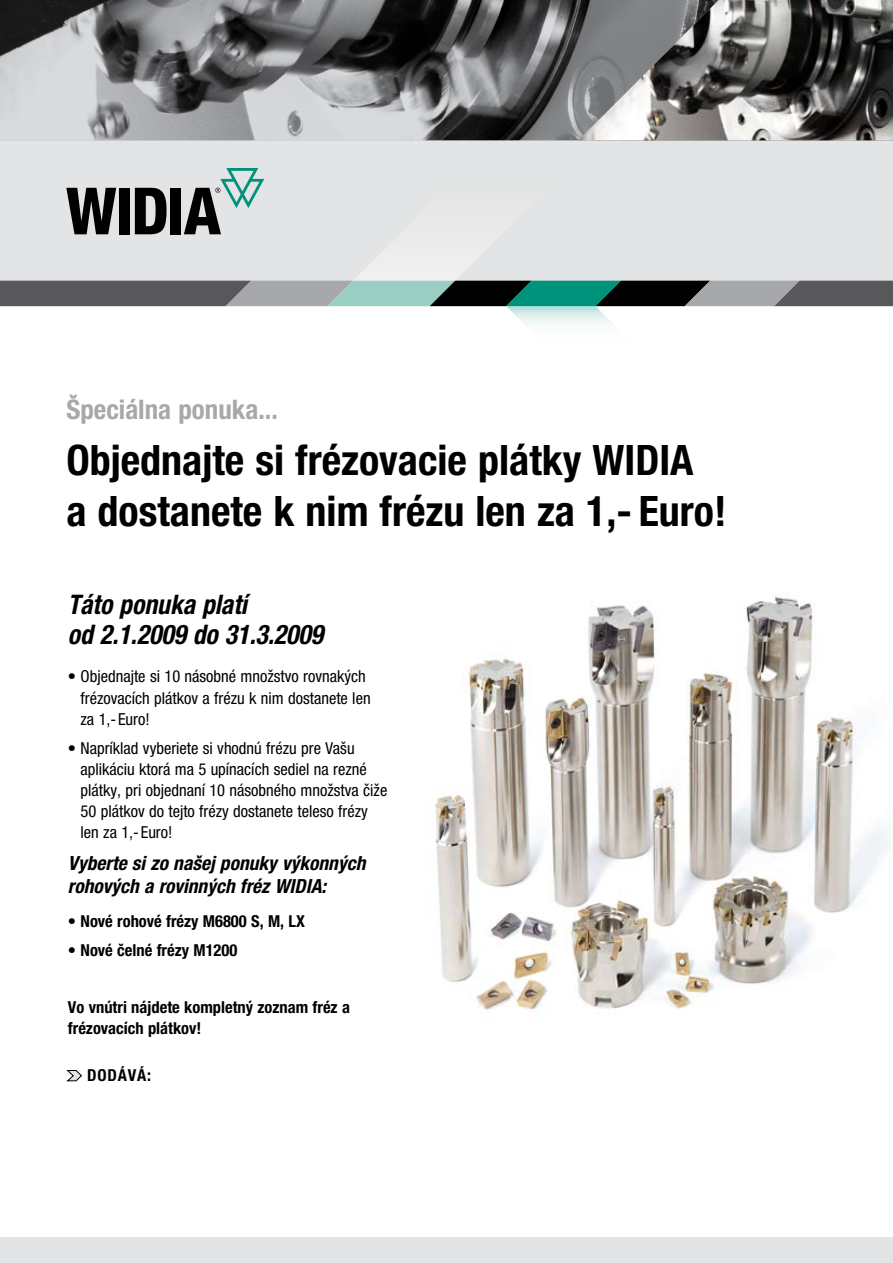
<style>
.page{position:relative;width:893px;height:1263px;background:#fff}
.page>*{position:absolute;margin:0;border:0;box-sizing:border-box;transform-origin:0 0}
.t1{font:700 condensed 42px/51px "Helvetica Neue LT Pro";color:#000}
.t2{font:italic 700 condensed 27px/30px "Helvetica Neue LT Pro";color:#000;scale:.95 1}
.t3{font:700 condensed 27px "Helvetica Neue LT Pro";color:#a7a8aa}
.t4{font:italic 700 condensed 19.5px/23.4px "Helvetica Neue LT Pro";color:#000}
.t5{font:condensed 16.5px/21px "Helvetica Neue LT Pro";color:#000}
.t6{font:700 condensed 16.5px/21px "Helvetica Neue LT Pro";color:#000}
</style>
<div class="page">
<div style="left:0;top:140px;width:893px;height:141px;background:#e3e4e5"></div>
<div style="left:0;top:1237px;width:893px;height:26px;background:#e3e4e5"></div>
<img style="left:719px;top:0;width:174px;height:140px">
<img style="left:0;top:0;width:719px;height:140px">
<svg style="left:0;top:168px;width:893px;height:156px"></svg>
<img style="left:427px;top:595px;width:463px;height:427px">
<svg style="left:66px;top:1070px;width:16px;height:12px"></svg>
<h2 class="t3" style="left:66px;top:393px;width:213px">Špeciálna ponuka...</h2>
<h1 class="t1" style="left:66px;top:434px;width:662px">Objednajte si frézovacie plátky WIDIA<br>a dostanete k nim frézu len za 1,- Euro!</h1>
<h2 class="t2" style="left:68px;top:589px;width:270px">Táto ponuka platí<br>od 2.1.2009 do 31.3.2009</h2>
<p class="t5" style="left:81px;top:666px;width:292px;text-indent:-13px">• Objednajte si 10 násobné množstvo rovnakých frézovacích plátkov a frézu k nim dostanete len za 1,-Euro!</p>
<p class="t5" style="left:81px;top:737px;width:308px;text-indent:-13px">• Napríklad vyberiete si vhodnú frézu pre Vašu aplikáciu ktorá ma 5 upínacích sediel na rezné plátky, pri objednaní 10 násobného množstva čiže 50 plátkov do tejto frézy dostanete teleso frézy len za 1,-Euro!</p>
<p class="t4" style="left:68px;top:851px;width:299px">Vyberte si zo našej ponuky výkonných rohových a rovinných fréz WIDIA:</p>
<p class="t6" style="left:68px;top:911px;width:239px">• Nové rohové frézy M6800 S, M, LX</p>
<p class="t6" style="left:68px;top:939px;width:171px">• Nové čelné frézy M1200</p>
<p class="t6" style="left:68px;top:997px;width:283px">Vo vnútri nájdete kompletný zoznam fréz a frézovacích plátkov!</p>
<p class="t6" style="left:87px;top:1065px;width:65px">Dodává:</p>
</div>
